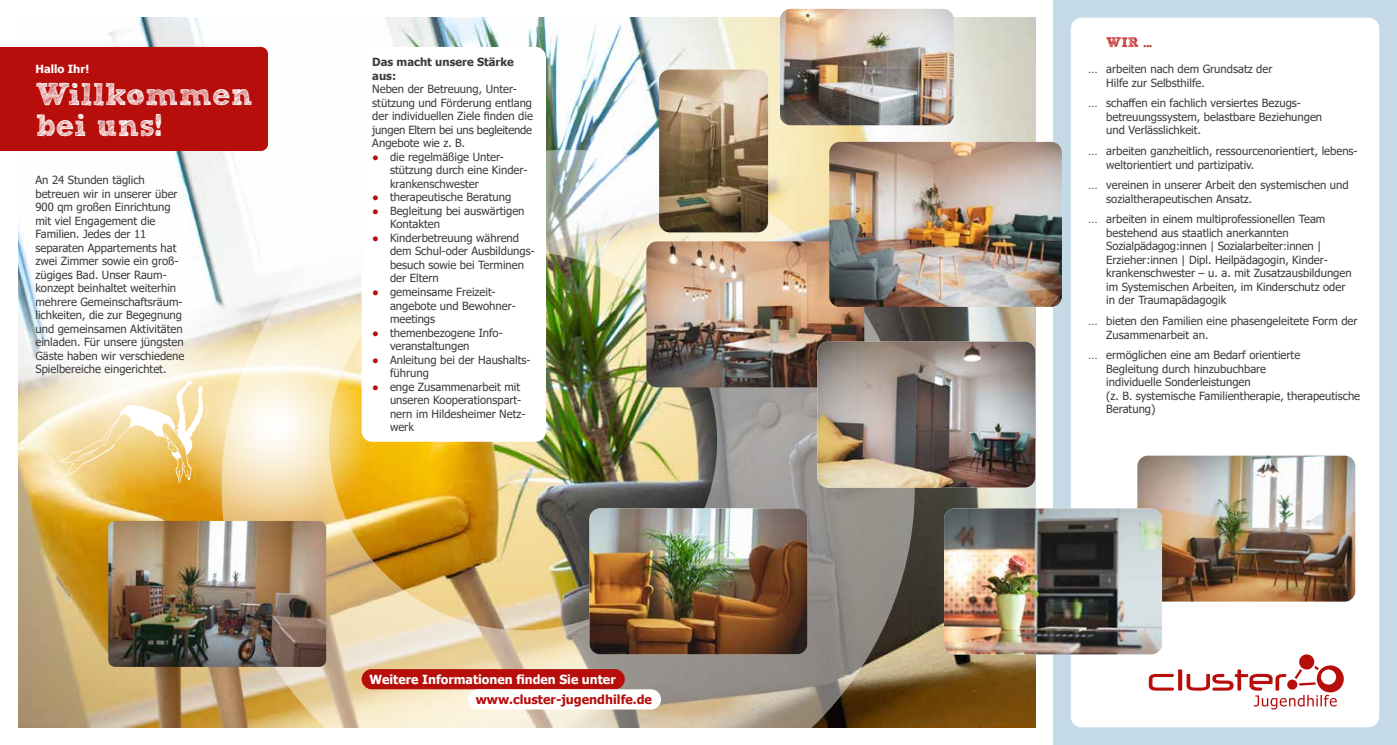
<style>
.page{position:relative;width:1397px;height:745px;background:#fff}
.page>*{position:absolute;margin:0;border:0;box-sizing:border-box;transform-origin:0 0}
.t1{font:700 31.25px/31.2px "Sketch Block";color:#fff}
.t2{font:700 13.75px "Sketch Block";color:#b70e0c}
.t3{font:700 12.5px "Tahoma";color:#fff}
.t4{font:700 12.5px "Tahoma";color:#b70e0c}
.t5{font:11.25px/13.5px "Tahoma";color:#3c3c3b}
.t6{font:700 11.25px/13.5px "Tahoma";color:#3c3c3b}
.t7{font:700 11.25px "Tahoma";color:#fff}
.s1{font-weight:700;color:#b70e0c}
</style>
<div class="page">
<img style="left:19px;top:18px;width:1016px;height:708px">
<div style="left:1052px;top:0;width:344px;height:744px;background:#c4dae7"></div>
<div style="left:0;top:47px;width:268px;height:104px;background:#b70e0c"></div>
<div style="left:1070px;top:18px;width:308px;height:708px;background:#fff;border-radius:11px"></div>
<img style="left:211px;top:144px;width:704px;height:584px">
<img style="left:646px;top:241px;width:218px;height:146px">
<img style="left:108px;top:520px;width:218px;height:146px">
<img style="left:659px;top:69px;width:109px;height:163px">
<svg style="left:1148px;top:654px;width:196px;height:55px"></svg>
<img style="left:780px;top:9px;width:173px;height:116px">
<img style="left:829px;top:142px;width:232px;height:165px">
<svg style="left:18px;top:199px;width:261px;height:315px"></svg>
<svg style="left:172px;top:321px;width:203px;height:207px;background:#f6dfa4"></svg>
<div style="left:165px;top:314px;width:218px;height:221px;border:22px solid #fff;border-radius:50%"></div>
<div style="left:361px;top:668px;width:263px;height:20px;background:#b70e0c;border-radius:10px"></div>
<div style="left:468px;top:688px;width:193px;height:21px;background:#fff;border-radius:10px"></div>
<img style="left:817px;top:341px;width:218px;height:146px">
<img style="left:589px;top:508px;width:218px;height:146px">
<img style="left:1137px;top:455px;width:217px;height:146px">
<img style="left:943px;top:508px;width:218px;height:146px">
<img style="left:18px;top:329px;width:268px;height:170px">
<div style="left:361px;top:47px;width:185px;height:394px;background:#fff;border-radius:11px"></div>
<p class="t7" style="left:35px;top:61px;width:55px">Hallo Ihr!</p>
<h1 class="t1" style="left:35px;top:78px;width:219px">Willkommen bei uns!</h1>
<p class="t5" style="left:35px;top:174px;width:150px">An 24 Stunden täglich betreuen wir in unserer über<br>900 qm großen Einrichtung mit viel Engagement die<br>Familien. Jedes der 11 separaten Appartements hat zwei Zimmer sowie ein groß&shy;zügiges Bad. Unser Raum&shy;konzept beinhaltet weiterhin mehrere Gemeinschaftsräum&shy;lichkeiten, die zur Begegnung und gemeinsamen Aktivitäten einladen. Für unsere jüngsten<br>Gäste haben wir verschiedene<br>Spielbereiche eingerichtet.</p>
<p class="t6" style="left:372px;top:56px;width:143px">Das macht unsere Stärke aus:</p>
<p class="t5" style="left:372px;top:83px;width:162px">Neben der Betreuung, Unter&shy;stützung und Förderung entlang der individuellen Ziele finden die jungen Eltern bei uns begleitende<br>Angebote wie z. B.</p>
<p class="t5" style="left:390px;top:150px;width:139px;text-indent:-18px"><span class="s1">●</span> die regelmäßige Unter&shy;stützung durch eine Kinder&shy;krankenschwester</p>
<p class="t5" style="left:372px;top:191px;width:141px"><span class="s1">●</span> therapeutische Beratung</p>
<p class="t5" style="left:390px;top:204px;width:136px;text-indent:-18px"><span class="s1">●</span> Begleitung bei auswärtigen<br>Kontakten</p>
<p class="t5" style="left:390px;top:231px;width:146px;text-indent:-18px"><span class="s1">●</span> Kinderbetreuung während dem Schul-oder Ausbildungs&shy;besuch sowie bei Terminen der Eltern</p>
<p class="t5" style="left:390px;top:285px;width:127px;text-indent:-18px"><span class="s1">●</span> gemeinsame Freizeit&shy;angebote und Bewohner&shy;meetings</p>
<p class="t5" style="left:390px;top:326px;width:114px;text-indent:-18px"><span class="s1">●</span> themenbezogene Info&shy;veranstaltungen</p>
<p class="t5" style="left:390px;top:353px;width:142px;text-indent:-18px"><span class="s1">●</span> Anleitung bei der Haushalts&shy;führung</p>
<p class="t5" style="left:390px;top:380px;width:137px;text-indent:-18px"><span class="s1">●</span> enge Zusammenarbeit mit unseren Kooperationspart&shy;nern im Hildesheimer Netz&shy;werk</p>
<p class="t3" style="left:369px;top:670px;width:248px">Weitere Informationen finden Sie unter</p>
<p class="t4" style="left:475px;top:690px;width:178px">www.cluster-jugendhilfe.de</p>
<p class="t2" style="left:1106px;top:34px;width:47px">WIR ...</p>
<p class="t5" style="left:1106px;top:63px;width:168px;text-indent:-18px">… arbeiten nach dem Grundsatz der<br>Hilfe zur Selbsthilfe.</p>
<p class="t5" style="left:1106px;top:97px;width:217px;text-indent:-18px">… schaffen ein fachlich versiertes Bezugs&shy;betreuungssystem, belastbare Beziehungen und Verlässlichkeit.</p>
<p class="t5" style="left:1106px;top:145px;width:253px;text-indent:-18px">… arbeiten ganzheitlich, ressourcenorientiert, lebens&shy;weltorientiert und partizipativ.</p>
<p class="t5" style="left:1106px;top:179px;width:244px;text-indent:-18px">… vereinen in unserer Arbeit den systemischen und sozialtherapeutischen Ansatz.</p>
<p class="t5" style="left:1106px;top:213px;width:247px;text-indent:-18px">… arbeiten in einem multiprofessionellen Team bestehend aus staatlich anerkannten Sozialpädagog:innen | Sozialarbeiter:innen | Erzieher:innen | Dipl. Heilpädagogin, Kinder&shy;krankenschwester – u. a. mit Zusatzausbildungen im Systemischen Arbeiten, im Kinderschutz oder in der Traumapädagogik</p>
<p class="t5" style="left:1106px;top:314px;width:253px;text-indent:-18px">… bieten den Familien eine phasengeleitete Form der<br>Zusammenarbeit an.</p>
<p class="t5" style="left:1106px;top:349px;width:255px;text-indent:-18px">… ermöglichen eine am Bedarf orientierte<br>Begleitung durch hinzubuchbare<br>individuelle Sonderleistungen<br>(z. B. systemische Familientherapie, therapeutische Beratung)</p>
</div>
